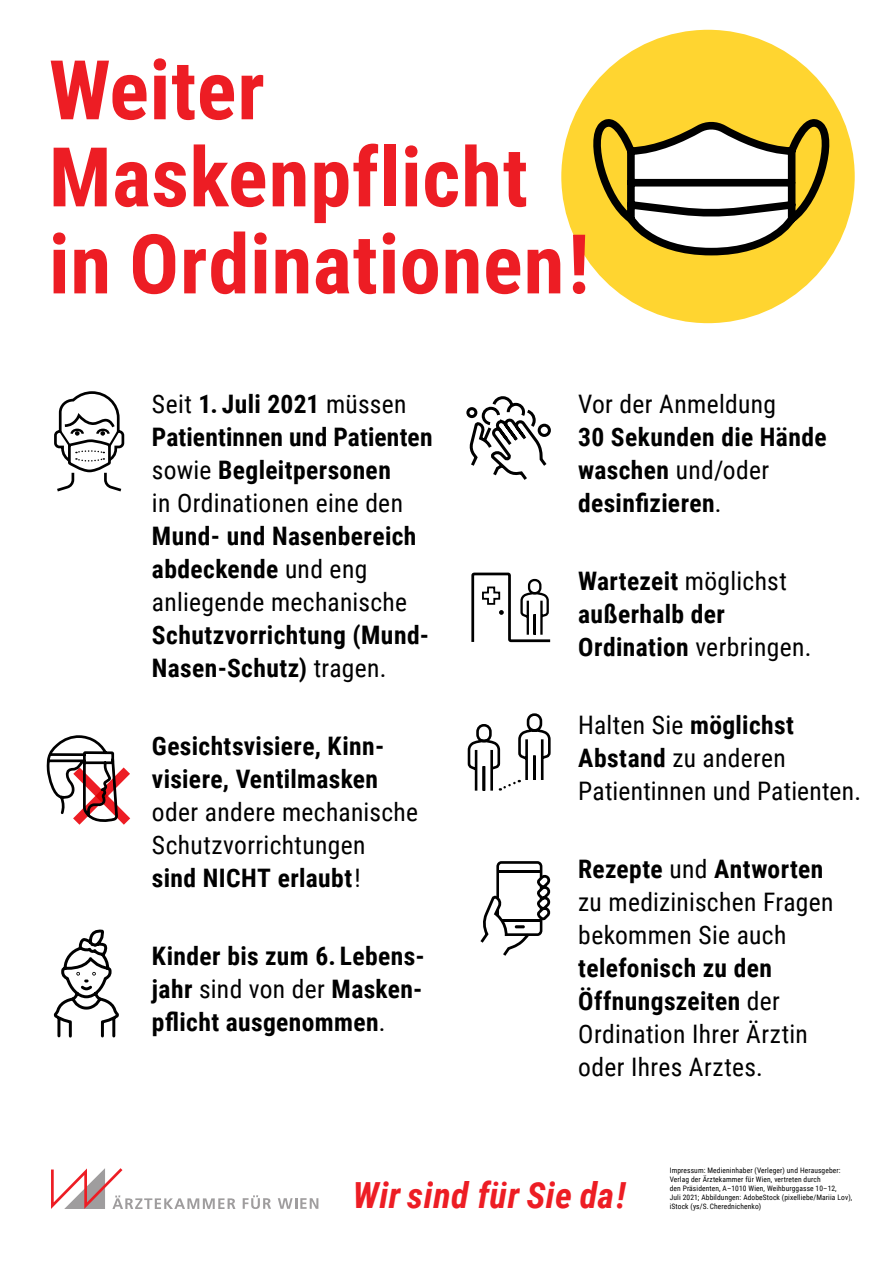
<style>
.page{position:relative;width:893px;height:1263px;background:#fff}
.page>*{position:absolute;margin:0;border:0;box-sizing:border-box;transform-origin:0 0}
.t1{font:700 82.5px/87px "Roboto Condensed";letter-spacing:.01em;color:#ed1d24}
.t2{font:italic 700 36px "Roboto Condensed";letter-spacing:.015em;color:#ed1d24}
.t3{font:700 25.5px/33px "Roboto Condensed";letter-spacing:.015em;color:#000}
.t4{font:25.5px/33px "Roboto Condensed";letter-spacing:.015em;color:#000}
.t5{font:7.5px/9px "Roboto Condensed";letter-spacing:.015em;color:#000}
.s1{font-weight:400}
.s2{font-weight:700}
</style>
<div class="page">
<div style="left:561px;top:30px;width:294px;height:293px;background:#ffd530;border-radius:50%"></div>
<svg style="left:577px;top:112px;width:268px;height:147px"></svg>
<svg style="left:243px;top:1195px;width:28px;height:14px"></svg>
<svg style="left:278px;top:1198px;width:40px;height:11px"></svg>
<svg style="left:51px;top:1168px;width:184px;height:41px"></svg>
<svg style="left:466px;top:396px;width:85px;height:84px"></svg>
<svg style="left:471px;top:572px;width:80px;height:71px"></svg>
<svg style="left:46px;top:735px;width:85px;height:90px"></svg>
<svg style="left:480px;top:861px;width:71px;height:95px"></svg>
<svg style="left:467px;top:713px;width:84px;height:78px"></svg>
<svg style="left:53px;top:929px;width:66px;height:109px"></svg>
<svg style="left:54px;top:391px;width:71px;height:101px"></svg>
<h1 class="t1" style="left:49px;top:43px;width:542px">Weiter<br>Maskenpflicht in Ordinationen!</h1>
<p class="t3" style="left:152px;top:387px;width:282px"><span class="s1">Seit</span> 1. Juli 2021 <span class="s1">müssen<br></span>Patientinnen und Patienten <span class="s1">sowie</span> Begleitpersonen<br><span class="s1">in Ordinationen eine den</span></p>
<p class="t3" style="left:152px;top:519px;width:266px">Mund- und Nasenbereich abdeckende <span class="s1">und eng anliegende mechanische</span></p>
<p class="t3" style="left:152px;top:618px;width:279px">Schutzvorrichtung (Mund-<br>Nasen-Schutz) <span class="s1">tragen.</span></p>
<p class="t3" style="left:152px;top:729px;width:234px">Gesichtsvisiere, Kinn&shy;visiere, Ventilmasken</p>
<p class="t4" style="left:152px;top:795px;width:268px">oder andere mechanische<br>Schutzvorrichtungen<br><span class="s2">sind NICHT erlaubt</span>!</p>
<p class="t3" style="left:152px;top:939px;width:274px;text-align:justify">Kinder bis zum 6. Lebens&shy;jahr <span class="s1">sind von der</span> Masken&shy;pflicht ausgenommen<span class="s1">.</span></p>
<p class="t4" style="left:578px;top:387px;width:199px">Vor der Anmeldung</p>
<p class="t3" style="left:578px;top:420px;width:250px">30 Sekunden die Hände waschen <span class="s1">und/oder </span>desinfizieren<span class="s1">.</span></p>
<p class="t3" style="left:578px;top:564px;width:235px">Wartezeit <span class="s1">möglichst </span>außerhalb der<br>Ordination <span class="s1">verbringen.</span></p>
<p class="t4" style="left:578px;top:708px;width:284px">Halten Sie <span class="s2">möglichst<br>Abstand</span> zu anderen<br>Patientinnen und Patienten.</p>
<p class="t4" style="left:578px;top:852px;width:257px"><span class="s2">Rezepte</span> und <span class="s2">Antworten </span>zu medizinischen Fragen bekommen Sie auch</p>
<p class="t4" style="left:578px;top:951px;width:231px"><span class="s2">telefonisch zu den<br>Öffnungszeiten</span> der<br>Ordination Ihrer Ärztin oder Ihres Arztes.</p>
<h2 class="t2" style="left:353px;top:1170px;width:274px">Wir sind für Sie da!</h2>
<p class="t5" style="left:670px;top:1165px;width:184px">Impressum: Medieninhaber (Verleger) und Herausgeber:<br>Verlag der Ärztekammer für Wien, vertreten durch<br>den Präsidenten, A–1010 Wien, Weihburggasse 10–12,<br>Juli 2021; Abbildungen: AdobeStock (pixelliebe/Mariia Lov),</p>
<p class="t5" style="left:670px;top:1201px;width:93px">iStock (ys/S. Cherednichenko)</p>
</div>
